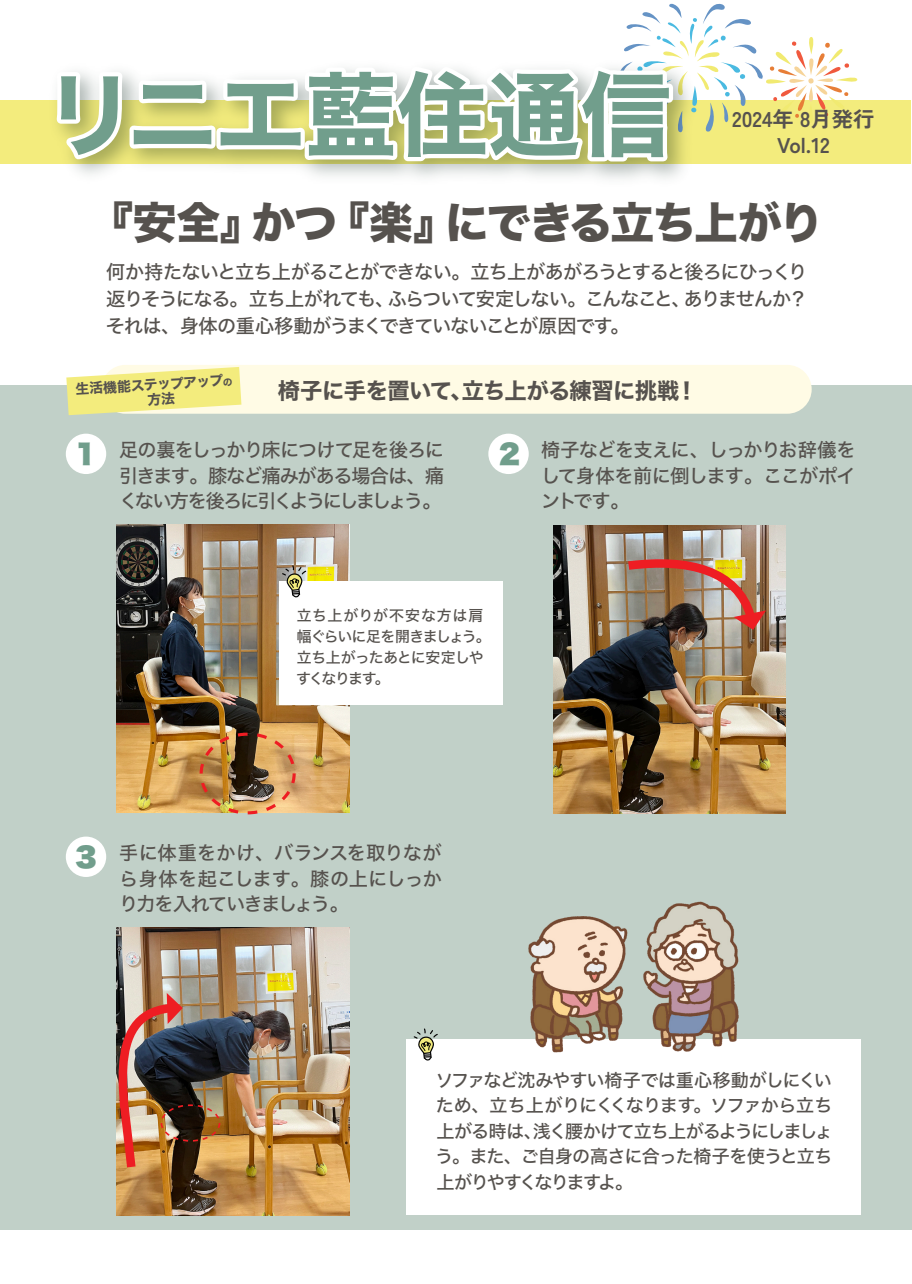
<style>
.page{position:relative;width:912px;height:1284px;background:#fff}
.page>*{position:absolute;margin:0;border:0;box-sizing:border-box;transform-origin:0 0}
.t1{font:91.8px "Hiragino Sans W7";letter-spacing:-.01em;color:#719e8c}
.t2{font:43.8px "Hiragino Sans W8";letter-spacing:-.045em;color:#56524e}
.t3{font:26.55px "Hiragino Sans W9";color:#719e8c}
.t4{font:22.35px "Hiragino Sans W7";letter-spacing:-.03em;color:#56524e}
.t5{font:700 21.3px/25.5px "Zen Kaku Gothic New";color:#56524e;text-align:center}
.t6{font:19.2px/25.5px "Hiragino Sans W5";letter-spacing:-.055em;color:#56524e;text-align:justify}
.t7{font:18px/25.5px "Hiragino Sans W5";letter-spacing:-.065em;color:#56524e;text-align:justify}
.t8{font:14.85px/21px "Hiragino Sans W5";letter-spacing:-.035em;color:#56524e}
.t9{font:13.8px/15px "Hiragino Sans W7";color:#56524e}
.s1{font-size:9.6px}
</style>
<div class="page">
<div style="left:0;top:385px;width:911px;height:844px;background:#c1d0c8"></div>
<div style="left:0;top:100px;width:910px;height:64px;background:#f3ec7d"></div>
<svg style="left:53px;top:3px;width:805px;height:166px"></svg>
<div style="left:406px;top:1039px;width:455px;height:176px;background:#fff"></div>
<div style="left:101px;top:365px;width:710px;height:49px;background:#fffbe5;border-radius:24px"></div>
<svg style="left:66px;top:367px;width:175px;height:48px"></svg>
<img style="left:116px;top:524px;width:233px;height:288px">
<img style="left:553px;top:525px;width:232px;height:288px">
<img style="left:619px;top:558px;width:147px;height:72px">
<div style="left:200px;top:732px;width:96px;height:82px;border:3px dashed #ee1d23;border-radius:50%"></div>
<div style="left:66px;top:434px;width:40px;height:40px;background:#fff;border-radius:50%"></div>
<div style="left:488px;top:434px;width:40px;height:40px;background:#fff;border-radius:50%"></div>
<div style="left:66px;top:836px;width:40px;height:41px;background:#fff;border-radius:50%"></div>
<img style="left:116px;top:927px;width:233px;height:288px">
<img style="left:116px;top:993px;width:67px;height:183px">
<div style="left:161px;top:1104px;width:59px;height:37px;border:2px dashed #ee1d23;border-radius:50%"></div>
<div style="left:279px;top:581px;width:223px;height:123px;background:#fff"></div>
<svg style="left:281px;top:564px;width:26px;height:34px"></svg>
<svg style="left:413px;top:1028px;width:25px;height:33px"></svg>
<img style="left:528px;top:901px;width:211px;height:152px">
<h1 class="t1" style="left:44px;top:43px;width:629px">リニエ藍住通信</h1>
<p class="t5" style="left:732px;top:106px;width:144px">2024年 8月発行<br>Vol.12</p>
<h2 class="t2" style="left:89px;top:198px;width:735px">『安全』かつ『楽』にできる立ち上がり</h2>
<p class="t6" style="left:106px;top:257px;width:703px;line-height:27px">何か持たないと立ち上がることができない。立ち上があがろうとすると後ろにひっくり返りそうになる。立ち上がれても、ふらついて安定しない。こんなこと、ありませんか？それは、身体の重心移動がうまくできていないことが原因です。</p>
<p class="t9" style="left:146px;top:378px;width:87px;text-indent:-71px;rotate:-3deg">生活機能ステップアップ<span class="s1">の</span>方法</p>
<p class="t4" style="left:278px;top:373px;width:421px">椅子に手を置いて、立ち上がる練習に挑戦！</p>
<p class="t6" style="left:119px;top:436px;width:326px">足の裏をしっかり床につけて足を後ろに引きます。膝など痛みがある場合は、痛くない方を後ろに引くようにしましょう。</p>
<p class="t6" style="left:541px;top:436px;width:316px">椅子などを支えに、しっかりお辞儀をして身体を前に倒します。ここがポイントです。</p>
<h3 class="t3" style="left:72px;top:439px;width:28px">１</h3>
<h3 class="t3" style="left:496px;top:439px;width:28px">２</h3>
<p class="t8" style="left:296px;top:603px;width:196px">立ち上がりが不安な方は肩幅ぐらいに足を開きましょう。立ち上がったあとに安定しやすくなります。</p>
<h3 class="t3" style="left:72px;top:842px;width:28px">３</h3>
<p class="t6" style="left:119px;top:839px;width:324px">手に体重をかけ、バランスを取りながら身体を起こします。膝の上にしっかり力を入れていきましょう。</p>
<p class="t7" style="left:435px;top:1066px;width:399px">ソファなど沈みやすい椅子では重心移動がしにくいため、立ち上がりにくくなります。ソファから立ち上がる時は、浅く腰かけて立ち上がるようにしましょう。また、ご自身の高さに合った椅子を使うと立ち上がりやすくなりますよ。</p>
</div>
